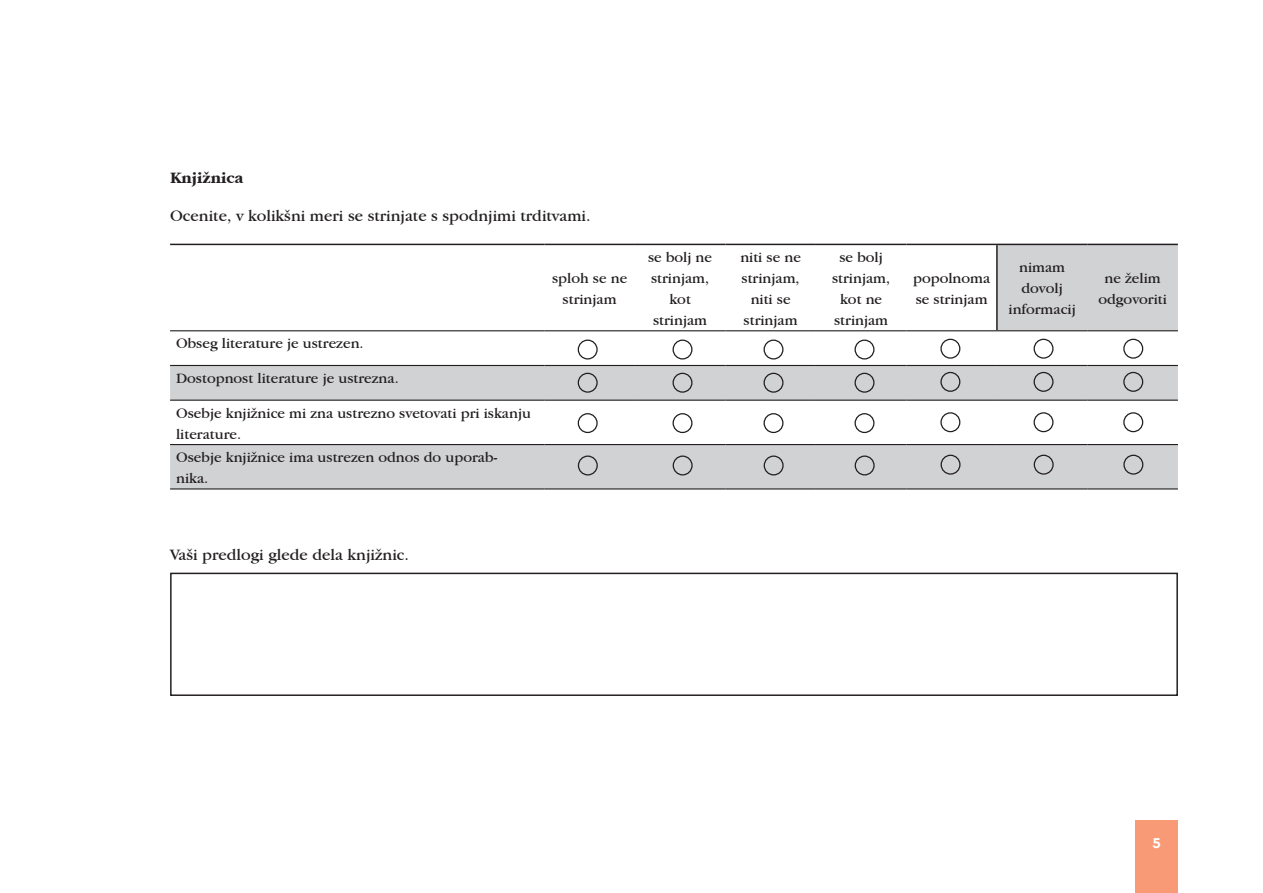
<style>
.page{position:relative;width:1263px;height:893px;background:#fff}
.page>*{position:absolute;margin:0;border:0;box-sizing:border-box;transform-origin:0 0}
.body_tekst{font:16.5px "Garamond IT Cby BT";color:#231f20}
.body_tekst-2{font:700 16.5px "Garamond IT Cby BT";color:#231f20}
.body_tekst-3{font:15px/21px "Garamond IT Cby BT";color:#231f20;text-align:center}
.t1{font:700 15px "Cera";color:#fff}
</style>
<div class="page">
<div style="left:1135px;top:821px;width:43px;height:72px;background:#f79a75"></div>
<svg style="left:170px;top:245px;width:1008px;height:243px"></svg>
<hr style="left:170px;top:244px;width:374px;height:1px;background:#231f20">
<hr style="left:544px;top:244px;width:91px;height:1px;background:#231f20">
<hr style="left:635px;top:244px;width:90px;height:1px;background:#231f20">
<hr style="left:725px;top:244px;width:91px;height:1px;background:#231f20">
<hr style="left:816px;top:244px;width:90px;height:1px;background:#231f20">
<hr style="left:906px;top:244px;width:91px;height:1px;background:#231f20">
<hr style="left:997px;top:244px;width:90px;height:1px;background:#231f20">
<hr style="left:1087px;top:244px;width:91px;height:1px;background:#231f20">
<hr style="left:170px;top:330px;width:374px;height:1px;background:#231f20">
<hr style="left:544px;top:330px;width:91px;height:1px;background:#231f20">
<hr style="left:635px;top:330px;width:90px;height:1px;background:#231f20">
<hr style="left:725px;top:330px;width:91px;height:1px;background:#231f20">
<hr style="left:816px;top:330px;width:90px;height:1px;background:#231f20">
<hr style="left:906px;top:330px;width:91px;height:1px;background:#231f20">
<hr style="left:997px;top:330px;width:90px;height:1px;background:#231f20">
<hr style="left:1087px;top:330px;width:91px;height:1px;background:#231f20">
<hr style="left:170px;top:365px;width:374px;height:1px;background:#231f20">
<hr style="left:544px;top:365px;width:91px;height:1px;background:#231f20">
<hr style="left:635px;top:365px;width:90px;height:1px;background:#231f20">
<hr style="left:725px;top:365px;width:91px;height:1px;background:#231f20">
<hr style="left:816px;top:365px;width:90px;height:1px;background:#231f20">
<hr style="left:906px;top:365px;width:91px;height:1px;background:#231f20">
<hr style="left:997px;top:365px;width:90px;height:1px;background:#231f20">
<hr style="left:1087px;top:365px;width:91px;height:1px;background:#231f20">
<hr style="left:170px;top:400px;width:374px;height:1px;background:#231f20">
<hr style="left:544px;top:400px;width:91px;height:1px;background:#231f20">
<hr style="left:635px;top:400px;width:90px;height:1px;background:#231f20">
<hr style="left:725px;top:400px;width:91px;height:1px;background:#231f20">
<hr style="left:816px;top:400px;width:90px;height:1px;background:#231f20">
<hr style="left:906px;top:400px;width:91px;height:1px;background:#231f20">
<hr style="left:997px;top:400px;width:90px;height:1px;background:#231f20">
<hr style="left:1087px;top:400px;width:91px;height:1px;background:#231f20">
<hr style="left:170px;top:444px;width:374px;height:1px;background:#231f20">
<hr style="left:544px;top:444px;width:91px;height:1px;background:#231f20">
<hr style="left:635px;top:444px;width:90px;height:1px;background:#231f20">
<hr style="left:725px;top:444px;width:91px;height:1px;background:#231f20">
<hr style="left:816px;top:444px;width:90px;height:1px;background:#231f20">
<hr style="left:906px;top:444px;width:91px;height:1px;background:#231f20">
<hr style="left:997px;top:444px;width:90px;height:1px;background:#231f20">
<hr style="left:1087px;top:444px;width:91px;height:1px;background:#231f20">
<hr style="left:170px;top:488px;width:374px;height:1px;background:#231f20">
<hr style="left:544px;top:488px;width:91px;height:1px;background:#231f20">
<hr style="left:635px;top:488px;width:90px;height:1px;background:#231f20">
<hr style="left:725px;top:488px;width:91px;height:1px;background:#231f20">
<hr style="left:816px;top:488px;width:90px;height:1px;background:#231f20">
<hr style="left:906px;top:488px;width:91px;height:1px;background:#231f20">
<hr style="left:997px;top:488px;width:90px;height:1px;background:#231f20">
<hr style="left:1087px;top:488px;width:91px;height:1px;background:#231f20">
<hr style="left:996px;top:245px;width:2px;height:85px;background:#231f20">
<div style="left:578px;top:340px;width:20px;height:20px;border:1px solid #231f20;border-radius:50%"></div>
<div style="left:672px;top:340px;width:20px;height:20px;border:1px solid #231f20;border-radius:50%"></div>
<div style="left:763px;top:340px;width:20px;height:20px;border:1px solid #231f20;border-radius:50%"></div>
<div style="left:854px;top:340px;width:20px;height:20px;border:1px solid #231f20;border-radius:50%"></div>
<div style="left:940px;top:339px;width:20px;height:20px;border:1px solid #231f20;border-radius:50%"></div>
<div style="left:1033px;top:339px;width:20px;height:20px;border:1px solid #231f20;border-radius:50%"></div>
<div style="left:1123px;top:339px;width:20px;height:20px;border:1px solid #231f20;border-radius:50%"></div>
<div style="left:578px;top:373px;width:20px;height:20px;border:1px solid #231f20;border-radius:50%"></div>
<div style="left:672px;top:373px;width:20px;height:20px;border:1px solid #231f20;border-radius:50%"></div>
<div style="left:763px;top:373px;width:20px;height:20px;border:1px solid #231f20;border-radius:50%"></div>
<div style="left:854px;top:373px;width:20px;height:20px;border:1px solid #231f20;border-radius:50%"></div>
<div style="left:940px;top:372px;width:20px;height:20px;border:1px solid #231f20;border-radius:50%"></div>
<div style="left:1033px;top:372px;width:20px;height:20px;border:1px solid #231f20;border-radius:50%"></div>
<div style="left:1123px;top:372px;width:20px;height:20px;border:1px solid #231f20;border-radius:50%"></div>
<div style="left:578px;top:413px;width:20px;height:20px;border:1px solid #231f20;border-radius:50%"></div>
<div style="left:672px;top:413px;width:20px;height:20px;border:1px solid #231f20;border-radius:50%"></div>
<div style="left:763px;top:413px;width:20px;height:20px;border:1px solid #231f20;border-radius:50%"></div>
<div style="left:854px;top:413px;width:20px;height:20px;border:1px solid #231f20;border-radius:50%"></div>
<div style="left:940px;top:412px;width:20px;height:20px;border:1px solid #231f20;border-radius:50%"></div>
<div style="left:1033px;top:412px;width:20px;height:20px;border:1px solid #231f20;border-radius:50%"></div>
<div style="left:1123px;top:412px;width:20px;height:20px;border:1px solid #231f20;border-radius:50%"></div>
<div style="left:578px;top:455px;width:20px;height:20px;border:1px solid #231f20;border-radius:50%"></div>
<div style="left:673px;top:455px;width:20px;height:20px;border:1px solid #231f20;border-radius:50%"></div>
<div style="left:764px;top:455px;width:20px;height:20px;border:1px solid #231f20;border-radius:50%"></div>
<div style="left:855px;top:455px;width:20px;height:20px;border:1px solid #231f20;border-radius:50%"></div>
<div style="left:940px;top:455px;width:20px;height:20px;border:1px solid #231f20;border-radius:50%"></div>
<div style="left:1034px;top:455px;width:20px;height:20px;border:1px solid #231f20;border-radius:50%"></div>
<div style="left:1123px;top:455px;width:20px;height:20px;border:1px solid #231f20;border-radius:50%"></div>
<div style="left:170px;top:573px;width:1008px;height:123px;border:2px solid #231f20"></div>
<p class="body_tekst-2" style="left:170px;top:168px;width:75px">Knjižnica</p>
<p class="body_tekst" style="left:170px;top:206px;width:422px">Ocenite, v kolikšni meri se strinjate s spodnjimi trditvami.</p>
<p class="body_tekst-3" style="left:176px;top:333px;width:189px">Obseg literature je ustrezen.</p>
<p class="body_tekst-3" style="left:176px;top:367px;width:224px">Dostopnost literature je ustrezna.</p>
<p class="body_tekst-3" style="left:176px;top:402px;width:356px;text-align:left">Osebje knjižnice mi zna ustrezno svetovati pri iskanju literature.</p>
<p class="body_tekst-3" style="left:176px;top:446px;width:323px;text-align:left">Osebje knjižnice ima ustrezen odnos do uporab&shy;nika.</p>
<p class="body_tekst-3" style="left:552px;top:267px;width:77px">sploh se ne strinjam</p>
<p class="body_tekst-3" style="left:648px;top:246px;width:66px">se bolj ne strinjam, kot strinjam</p>
<p class="body_tekst-3" style="left:740px;top:246px;width:62px">niti se ne strinjam, niti se strinjam</p>
<p class="body_tekst-3" style="left:832px;top:246px;width:60px">se bolj strinjam, kot ne strinjam</p>
<p class="body_tekst-3" style="left:913px;top:267px;width:79px;text-align:left">popolnoma se strinjam</p>
<p class="body_tekst-3" style="left:1008px;top:257px;width:69px">nimam dovolj informacij</p>
<p class="body_tekst-3" style="left:1098px;top:267px;width:70px">ne želim odgovoriti</p>
<p class="body_tekst" style="left:170px;top:544px;width:240px">Vaši predlogi glede dela knjižnic.</p>
<p class="t1" style="left:1152px;top:833px;width:10px">5</p>
</div>
